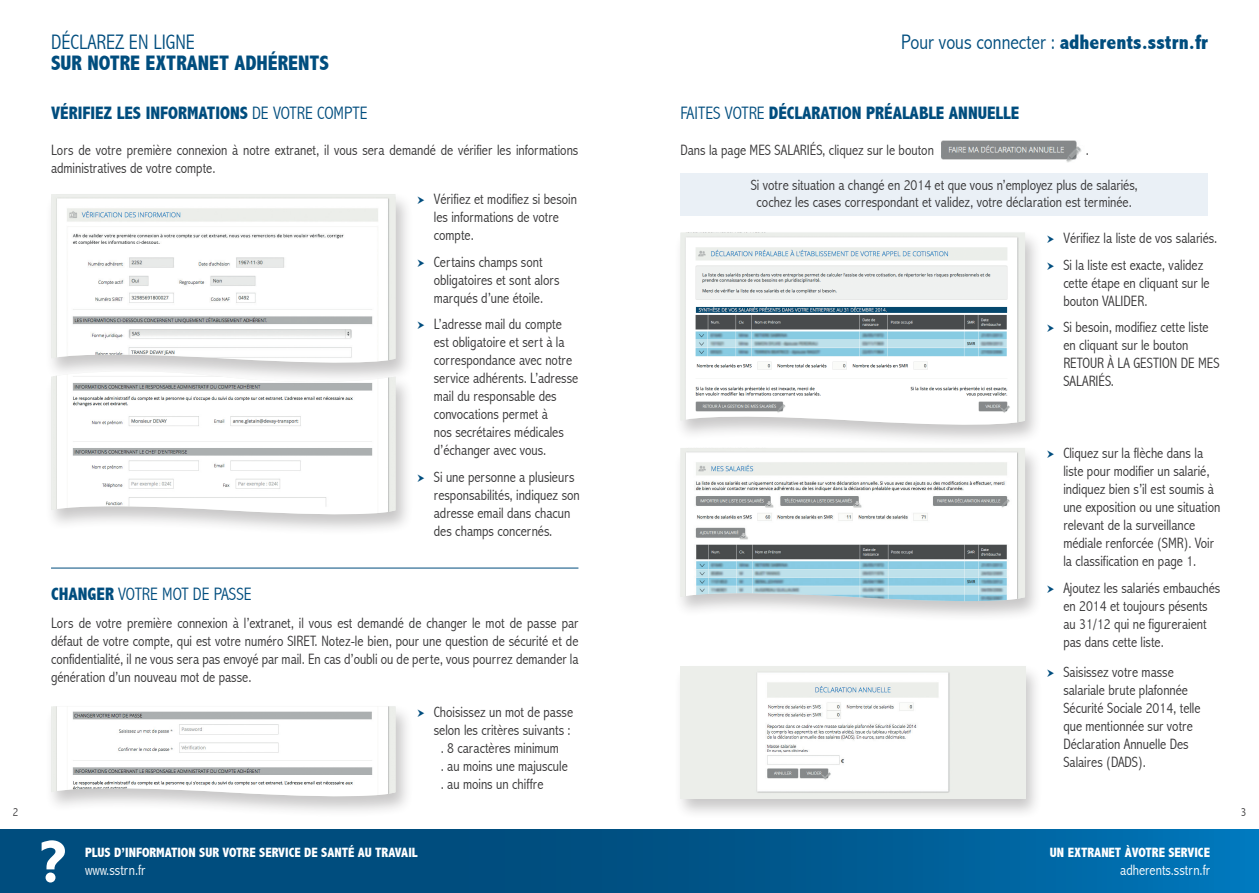
<style>
.page{position:relative;width:1259px;height:893px;background:#fff}
.page>*{position:absolute;margin:0;border:0;box-sizing:border-box;transform-origin:0 0}
.t1{font:800 condensed 60px "Abadi";color:#fff}
.t2{font:300 condensed 21px "Abadi";color:#004d7e}
.t3{font:800 condensed 21px "Abadi";color:#004d7e}
.t4{font:800 condensed 18px "Abadi";color:#004d7e}
.t5{font:300 condensed 18px "Abadi";color:#004d7e}
.t6{font:300 condensed 15px/18px "Abadi";color:#363536}
.t7{font:300 condensed 15px "Abadi";color:#fff}
.t8{font:800 condensed 13.5px "Abadi";color:#fff}
.t9{font:300 condensed 12px "Abadi";color:#363536}
.s1{font-weight:300}
.s2{font-weight:800}
</style>
<div class="page">
<svg style="left:0;top:829px;width:1258px;height:64px;background:#00578d"></svg>
<div style="left:44px;top:191px;width:369px;height:193px;background:#231f20;opacity:.25"></div>
<svg style="left:51px;top:194px;width:344px;height:171px;background:#e7e9e6"></svg>
<img style="left:53px;top:197px;width:342px;height:167px">
<div style="left:680px;top:173px;width:528px;height:43px;background:#eaf0f6"></div>
<hr style="left:51px;top:568px;width:527px;height:1px;background:#004d7e">
<div style="left:44px;top:704px;width:369px;height:114px;background:#231f20;opacity:.25"></div>
<svg style="left:51px;top:706px;width:344px;height:95px"></svg>
<img style="left:53px;top:706px;width:342px;height:92px">
<div style="left:44px;top:369px;width:369px;height:167px;background:#231f20;opacity:.25"></div>
<svg style="left:51px;top:365px;width:344px;height:154px;background:#e0e0e0"></svg>
<img style="left:53px;top:371px;width:342px;height:145px">
<img style="left:941px;top:140px;width:141px;height:23px">
<div style="left:674px;top:230px;width:368px;height:217px;background:#231f20;opacity:.25"></div>
<svg style="left:680px;top:426px;width:345px;height:4px"></svg>
<img style="left:680px;top:233px;width:345px;height:193px">
<div style="left:674px;top:664px;width:368px;height:156px;background:#231f20;opacity:.25"></div>
<img style="left:680px;top:666px;width:345px;height:132px">
<div style="left:674px;top:445px;width:368px;height:178px;background:#231f20;opacity:.25"></div>
<img style="left:680px;top:448px;width:345px;height:155px">
<h2 class="t2" style="left:51px;top:30px;width:145px">DÉCLAREZ EN LIGNE</h2>
<h2 class="t3" style="left:51px;top:51px;width:280px">SUR NOTRE EXTRANET ADHÉRENTS</h2>
<p class="t4" style="left:51px;top:103px;width:318px">VÉRIFIEZ LES INFORMATIONS <span class="s1">DE VOTRE COMPTE</span></p>
<p class="t6" style="left:51px;top:141px;width:529px">Lors de votre première connexion à notre extranet, il vous sera demandé de vérifier les informations administratives de votre compte.</p>
<p class="t6" style="left:434px;top:191px;width:145px">Vérifiez et modifiez si besoin les informations de votre compte.</p>
<p class="t6" style="left:434px;top:253px;width:127px">Certains champs sont obligatoires et sont alors marqués d’une étoile.</p>
<p class="t6" style="left:434px;top:316px;width:146px">L’adresse mail du compte est obligatoire et sert à la correspondance avec notre service adhérents. L’adresse mail du responsable des convocations permet à<br>nos secrétaires médicales d’échanger avec vous.</p>
<p class="t6" style="left:434px;top:468px;width:147px">Si une personne a plusieurs responsabilités, indiquez son adresse email dans chacun des champs concernés.</p>
<p class="t5" style="left:51px;top:584px;width:202px"><span class="s2">CHANGER</span> VOTRE MOT DE PASSE</p>
<p class="t6" style="left:51px;top:614px;width:529px;text-align:justify">Lors de votre première connexion à l’extranet, il vous est demandé de changer le mot de passe par défaut de votre compte, qui est votre numéro SIRET. Notez-le bien, pour une question de sécurité et de confidentialité, il ne vous sera pas envoyé par mail. En cas d’oubli ou de perte, vous pourrez demander la génération d’un nouveau mot de passe.</p>
<p class="t6" style="left:434px;top:703px;width:141px">Choisissez un mot de passe</p>
<p class="t6" style="left:434px;top:721px;width:138px">selon les critères suivants :</p>
<p class="t6" style="left:441px;top:739px;width:120px">. 8 caractères minimum</p>
<p class="t6" style="left:441px;top:757px;width:129px">. au moins une majuscule</p>
<p class="t6" style="left:441px;top:775px;width:104px">. au moins un chiffre</p>
<h2 class="t2" style="left:901px;top:30px;width:308px">Pour vous connecter : <span class="s2">adherents.sstrn.fr</span></h2>
<p class="t4" style="left:680px;top:103px;width:340px"><span class="s1">FAITES VOTRE</span> DÉCLARATION PRÉALABLE ANNUELLE</p>
<p class="t6" style="left:680px;top:142px;width:255px">Dans la page MES SALARIÉS, cliquez sur le bouton</p>
<p class="t6" style="left:1086px;top:142px;width:5px">.</p>
<p class="t6" style="left:750px;top:177px;width:388px;line-height:16.5px;text-align:center">Si votre situation a changé en 2014 et que vous n’employez plus de salariés, cochez les cases correspondant et validez, votre déclaration est terminée.</p>
<p class="t6" style="left:1063px;top:225px;width:155px;line-height:26.5px">Vérifiez la liste de vos salariés.<br>Si la liste est exacte, validez</p>
<p class="t6" style="left:1063px;top:274px;width:148px">cette étape en cliquant sur le bouton VALIDER.</p>
<p class="t6" style="left:1063px;top:319px;width:158px">Si besoin, modifiez cette liste en cliquant sur le bouton<br>RETOUR À LA GESTION DE MES<br>SALARIÉS.</p>
<p class="t6" style="left:1063px;top:445px;width:158px">Cliquez sur la flèche dans la liste pour modifier un salarié, indiquez bien s’il est soumis à une exposition ou une situation relevant de la surveillance médiale renforcée (SMR). Voir la classification en page 1.</p>
<p class="t6" style="left:1063px;top:579px;width:159px">Ajoutez les salariés embauchés en 2014 et toujours pésents au 31/12 qui ne figureraient pas dans cette liste.</p>
<p class="t6" style="left:1063px;top:663px;width:139px">Saisissez votre masse salariale brute plafonnée<br>Sécurité Sociale 2014, telle que mentionnée sur votre<br>Déclaration Annuelle Des<br>Salaires (DADS).</p>
<p class="t9" style="left:13px;top:806px;width:7px">2</p>
<p class="t9" style="left:1240px;top:806px;width:7px">3</p>
<h1 class="t1" style="left:40px;top:829px;width:28px">?</h1>
<p class="t8" style="left:85px;top:845px;width:334px">PLUS D’INFORMATION SUR VOTRE SERVICE DE SANTÉ AU TRAVAIL</p>
<p class="t7" style="left:85px;top:862px;width:62px">www.sstrn.fr</p>
<p class="t8" style="left:1050px;top:845px;width:162px">UN EXTRANET ÀVOTRE SERVICE</p>
<p class="t7" style="left:1120px;top:862px;width:91px">adherents.sstrn.fr</p>
</div>
